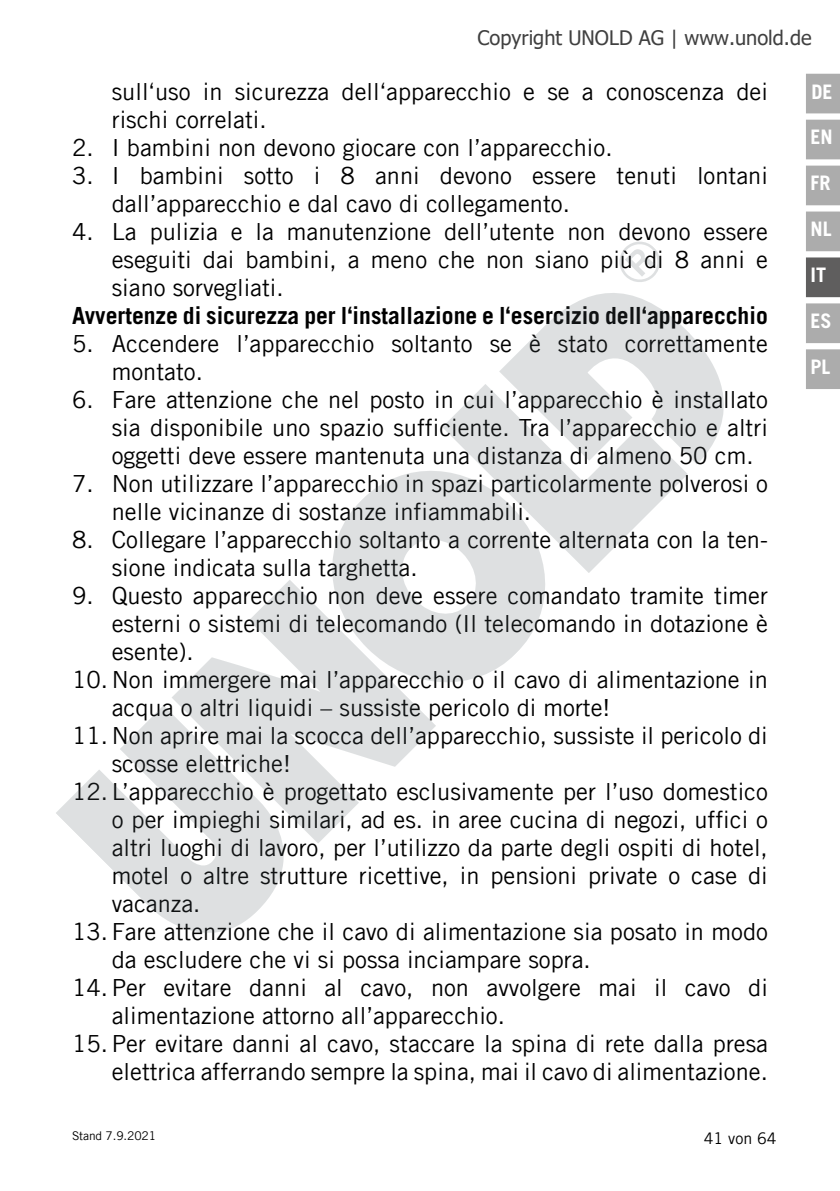
<style>
.page{position:relative;width:840px;height:1191px;background:#fff}
.page>*{position:absolute;margin:0;border:0;box-sizing:border-box;transform-origin:0 0}
.t1{font:23.6px/28px "Trade Gothic LT Com";color:#000}
.t2{font:700 23.6px "Trade Gothic LT Com";color:#000}
.t3{font:20px "Tahoma";color:#404040}
.t4{font:700 20px "Trade Gothic LT Com";color:#fff}
.t5{font:16px "Trade Gothic LT Com";color:#000}
.t6{font:12px "Trade Gothic LT Com";letter-spacing:-.01em;color:#000}
</style>
<div class="page">
<div style="left:805px;top:74px;width:34px;height:39px;background:#acacac"></div>
<div style="left:805px;top:120px;width:34px;height:39px;background:#acacac"></div>
<div style="left:805px;top:166px;width:34px;height:39px;background:#acacac"></div>
<div style="left:805px;top:211px;width:34px;height:40px;background:#acacac;border:2px solid #acacac"></div>
<div style="left:805px;top:257px;width:34px;height:40px;background:#5f5e5e;border:2px solid #5f5e5e"></div>
<div style="left:805px;top:303px;width:34px;height:40px;background:#acacac;border:2px solid #acacac"></div>
<div style="left:805px;top:349px;width:34px;height:40px;background:#acacac;border:2px solid #acacac"></div>
<svg style="left:543px;top:293px;width:181px;height:182px;fill:#dee0e1"></svg>
<svg style="left:442px;top:328px;width:245px;height:245px;fill:#dee0e1"></svg>
<svg style="left:332px;top:428px;width:255px;height:254px;fill:#dee0e1"></svg>
<svg style="left:172px;top:579px;width:264px;height:264px;fill:#dee0e1"></svg>
<svg style="left:56px;top:702px;width:260px;height:231px;fill:#dee0e1"></svg>
<svg style="left:619px;top:241px;width:41px;height:41px"></svg>
<p class="t3" style="left:477px;top:25px;width:335px">Copyright UNOLD AG | www.unold.de</p>
<p class="t1" style="left:112px;top:77px;width:657px">sull‘uso in sicurezza dell‘apparecchio e se a conoscenza dei rischi correlati.</p>
<p class="t1" style="left:72px;top:133px;width:541px">2. I bambini non devono giocare con l’apparecchio.</p>
<p class="t1" style="left:112px;top:161px;width:657px;text-indent:-40px">3. I bambini sotto i 8 anni devono essere tenuti lontani dall’apparecchio e dal cavo di collegamento.</p>
<p class="t1" style="left:112px;top:217px;width:657px;text-align:justify;text-indent:-40px">4. La pulizia e la manutenzione dell’utente non devono essere eseguiti dai bambini, a meno che non siano più di 8 anni e siano sorvegliati.</p>
<p class="t2" style="left:72px;top:301px;width:696px">Avvertenze di sicurezza per l‘installazione e l‘esercizio dell‘apparecchio</p>
<p class="t1" style="left:112px;top:329px;width:657px;text-indent:-40px">5. Accendere l’apparecchio soltanto se è stato correttamente montato.</p>
<p class="t1" style="left:112px;top:385px;width:657px;text-align:justify;text-indent:-40px">6. Fare attenzione che nel posto in cui l’apparecchio è installato sia disponibile uno spazio sufficiente. Tra l’apparecchio e altri oggetti deve essere mantenuta una distanza di almeno 50 cm.</p>
<p class="t1" style="left:112px;top:469px;width:657px;text-indent:-40px">7. Non utilizzare l’apparecchio in spazi particolarmente polverosi o nelle vicinanze di sostanze infiammabili.</p>
<p class="t1" style="left:112px;top:525px;width:657px;text-indent:-40px">8. Collegare l’apparecchio soltanto a corrente alternata con la ten&shy;sione indicata sulla targhetta.</p>
<p class="t1" style="left:112px;top:581px;width:657px;text-align:justify;text-indent:-40px">9. Questo apparecchio non deve essere comandato tramite timer esterni o sistemi di telecomando (Il telecomando in dotazione è esente).</p>
<p class="t1" style="left:112px;top:665px;width:657px;text-indent:-40px">10. Non immergere mai l’apparecchio o il cavo di alimentazione in acqua o altri liquidi – sussiste pericolo di morte!</p>
<p class="t1" style="left:112px;top:721px;width:657px;text-indent:-40px">11. Non aprire mai la scocca dell’apparecchio, sussiste il pericolo di scosse elettriche!</p>
<p class="t1" style="left:112px;top:777px;width:657px;text-align:justify;text-indent:-40px">12. L’apparecchio è progettato esclusivamente per l’uso domestico o per impieghi similari, ad es. in aree cucina di negozi, uffici o altri luoghi di lavoro, per l’utilizzo da parte degli ospiti di hotel, motel o altre strutture ricettive, in pensioni private o case di vacanza.</p>
<p class="t1" style="left:112px;top:917px;width:657px;text-indent:-40px">13. Fare attenzione che il cavo di alimentazione sia posato in modo da escludere che vi si possa inciampare sopra.</p>
<p class="t1" style="left:112px;top:973px;width:657px;text-indent:-40px">14. Per evitare danni al cavo, non avvolgere mai il cavo di alimentazione attorno all’apparecchio.</p>
<p class="t1" style="left:72px;top:1029px;width:697px;text-align:right">15. Per evitare danni al cavo, staccare la spina di rete dalla presa elettrica afferrando sempre la spina, mai il cavo di alimentazione.</p>
<p class="t6" style="left:72px;top:1128px;width:85px">Stand 7.9.2021</p>
<p class="t5" style="left:703px;top:1128px;width:74px">41 von 64</p>
<p class="t4" style="left:811px;top:80px;width:23px">DE</p>
<p class="t4" style="left:810px;top:125px;width:24px">EN</p>
<p class="t4" style="left:810px;top:171px;width:21px">FR</p>
<p class="t4" style="left:810px;top:217px;width:23px">NL</p>
<p class="t4" style="left:810px;top:262px;width:17px">IT</p>
<p class="t4" style="left:810px;top:308px;width:23px">ES</p>
<p class="t4" style="left:810px;top:354px;width:21px">PL</p>
</div>
